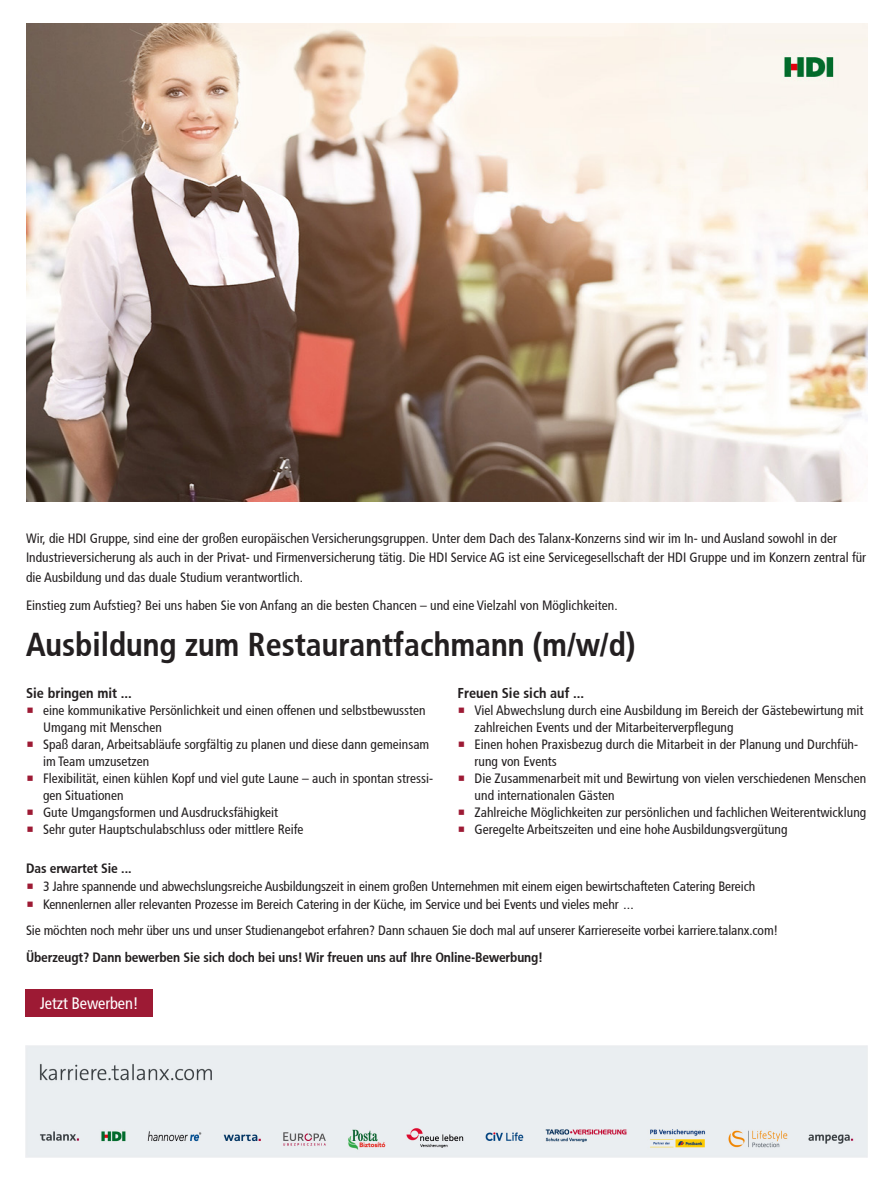
<style>
.page{position:relative;width:893px;height:1183px;background:#fff}
.page>*{position:absolute;margin:0;border:0;box-sizing:border-box;transform-origin:0 0}
.t1{font:33px "HDI Gerling Sans Cond Bold";color:#231f20}
.t2{font:16.5px "HDI Gerling Sans Cond Regular";letter-spacing:-.01em;color:#fff}
.t3{font:14.25px "HDI Gerling Sans Cond Bold";color:#231f20}
.t4{font:13.5px/17px "HDI Gerling Sans Cond Regular";color:#231f20}
.t5{font:13.5px "HDI Gerling Sans Cond Bold";letter-spacing:-.01em;color:#231f20}
.s1{color:#9d1a34}
.s2{font-family:"HDI Gerling Sans Cond Bold"}
</style>
<div class="page">
<img style="left:26px;top:24px;width:842px;height:477px">
<div style="left:26px;top:988px;width:127px;height:28px;background:#9d1a34"></div>
<div style="left:26px;top:1045px;width:842px;height:112px;background:#eaeef1"></div>
<p class="t4" style="left:26px;top:528px;width:842px;line-height:19.5px">Wir, die HDI Gruppe, sind eine der großen europäischen Versicherungsgruppen. Unter dem Dach des Talanx-Konzerns sind wir im In- und Ausland sowohl in der<br>Industrieversicherung als auch in der Privat- und Firmenversicherung tätig. Die HDI Service AG ist eine Servicegesellschaft der HDI Gruppe und im Konzern zentral für die Ausbildung und das duale Studium verantwortlich.</p>
<p class="t4" style="left:26px;top:597px;width:593px">Einstieg zum Aufstieg? Bei uns haben Sie von Anfang an die besten Chancen – und eine Vielzahl von Möglichkeiten.</p>
<p class="t1" style="left:26px;top:625px;width:611px">Ausbildung zum Restaurantfachmann (m/w/d)</p>
<p class="t3" style="left:26px;top:684px;width:107px">Sie bringen mit ...</p>
<p class="t4" style="left:43px;top:702px;width:384px;text-indent:-17px"><span class="s1">•</span> eine kommunikative Persönlichkeit und einen offenen und selbstbewussten<br>Umgang mit Menschen</p>
<p class="t4" style="left:43px;top:736px;width:388px;text-indent:-17px"><span class="s1">•</span> Spaß daran, Arbeitsabläufe sorgfältig zu planen und diese dann gemeinsam im Team umzusetzen</p>
<p class="t4" style="left:43px;top:770px;width:392px;text-indent:-17px"><span class="s1">•</span> Flexibilität, einen kühlen Kopf und viel gute Laune – auch in spontan stressi&shy;gen Situationen</p>
<p class="t4" style="left:26px;top:804px;width:254px"><span class="s1">•</span> Gute Umgangsformen und Ausdrucksfähigkeit</p>
<p class="t4" style="left:26px;top:821px;width:279px"><span class="s1">•</span> Sehr guter Hauptschulabschluss oder mittlere Reife</p>
<p class="t3" style="left:458px;top:684px;width:128px">Freuen Sie sich auf ...</p>
<p class="t4" style="left:475px;top:702px;width:390px;text-indent:-17px"><span class="s1">•</span> Viel Abwechslung durch eine Ausbildung im Bereich der Gästebewirtung mit zahlreichen Events und der Mitarbeiterverpflegung</p>
<p class="t4" style="left:475px;top:736px;width:385px;text-indent:-17px"><span class="s1">•</span> Einen hohen Praxisbezug durch die Mitarbeit in der Planung und Durchfüh&shy;rung von Events</p>
<p class="t4" style="left:475px;top:770px;width:393px;text-indent:-17px"><span class="s1">•</span> Die Zusammenarbeit mit und Bewirtung von vielen verschiedenen Menschen und internationalen Gästen</p>
<p class="t4" style="left:458px;top:804px;width:410px"><span class="s1">•</span> Zahlreiche Möglichkeiten zur persönlichen und fachlichen Weiterentwicklung</p>
<p class="t4" style="left:458px;top:821px;width:331px"><span class="s1">•</span> Geregelte Arbeitszeiten und eine hohe Ausbildungsvergütung</p>
<p class="t5" style="left:26px;top:860px;width:107px">Das erwartet Sie ...</p>
<p class="t4" style="left:26px;top:877px;width:731px"><span class="s1">•</span> 3 Jahre spannende und abwechslungsreiche Ausbildungszeit in einem großen Unternehmen mit einem eigen bewirtschafteten Catering Bereich</p>
<p class="t4" style="left:26px;top:890px;width:754px;line-height:26.5px"><span class="s1">•</span> Kennenlernen aller relevanten Prozesse im Bereich Catering in der Küche, im Service und bei Events und vieles mehr …<br>Sie möchten noch mehr über uns und unser Studienangebot erfahren? Dann schauen Sie doch mal auf unserer Karriereseite vorbei karriere.talanx.com!<br><span class="s2">Überzeugt? Dann bewerben Sie sich doch bei uns! Wir freuen uns auf Ihre Online-Bewerbung!</span></p>
<p class="t2" style="left:40px;top:993px;width:100px">Jetzt Bewerben!</p>
</div>
